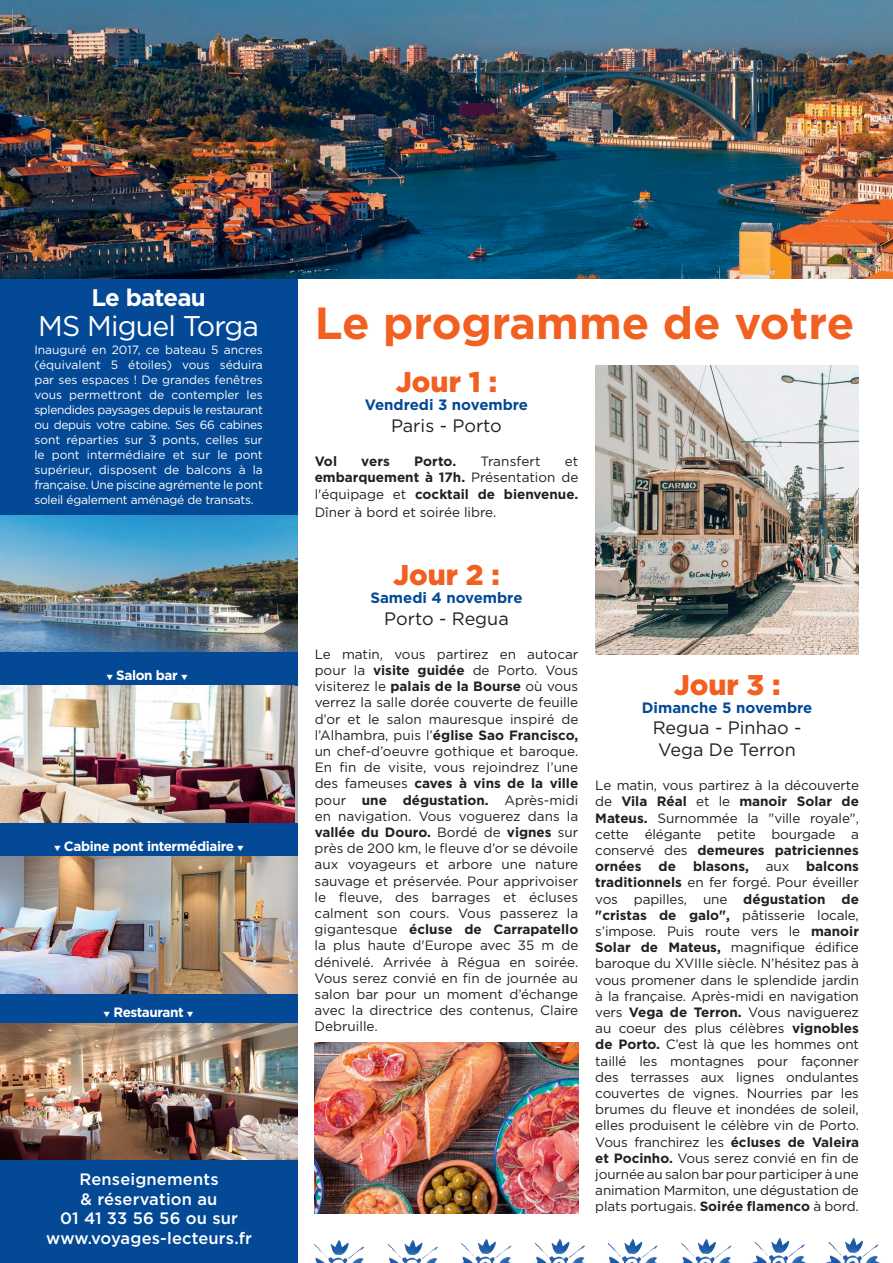
<style>
.page{position:relative;width:893px;height:1263px;background:#fff}
.page>*{position:absolute;margin:0;border:0;box-sizing:border-box;transform-origin:0 0}
.t1{font:700 45px "Gotham";color:#f26021}
.t2{font:900 28.5px "Gotham";color:#f26021}
.t3{font:700 24px "Gotham";letter-spacing:-.035em;color:#fff}
.t4{font:18px/21.6px "Gotham";color:#231f20;text-align:center}
.t5{font:500 16.5px/19.5px "Gotham";letter-spacing:.01em;color:#fff;text-align:center}
.t6{font:700 15px "Gotham";color:#044996}
.t7{font:13.5px/16.2px "Gotham";letter-spacing:-.01em;color:#231f20;text-align:justify}
.t8{font:700 13.5px/16.2px "Gotham";color:#231f20;text-align:justify}
.t9{font:700 13.5px "Gotham";letter-spacing:-.03em;color:#fff}
.t10{font:13.5px "Gotham";letter-spacing:.01em;color:#231f20}
.t11{font:12px/15px "Gotham";letter-spacing:-.02em;color:#fff;text-align:justify}
.s1{font-weight:400;font-size:28.5px;color:#fff}
.s2{font-weight:400}
.s3{font-weight:700}
</style>
<div class="page">
<div style="left:0;top:279px;width:297px;height:984px;background:#044996"></div>
<img style="left:0;top:515px;width:298px;height:136px">
<img style="left:0;top:686px;width:295px;height:136px">
<img style="left:0;top:857px;width:297px;height:136px">
<img style="left:0;top:1024px;width:297px;height:136px">
<img style="left:595px;top:365px;width:264px;height:290px">
<img style="left:314px;top:1240px;width:50px;height:23px">
<img style="left:388px;top:1239px;width:50px;height:24px">
<img style="left:461px;top:1238px;width:51px;height:25px">
<img style="left:535px;top:1238px;width:50px;height:25px">
<img style="left:607px;top:1238px;width:51px;height:25px">
<img style="left:681px;top:1238px;width:51px;height:25px">
<img style="left:752px;top:1237px;width:54px;height:26px">
<img style="left:825px;top:1237px;width:55px;height:26px">
<img style="left:314px;top:1043px;width:264px;height:170px">
<img style="left:0;top:0;width:893px;height:279px">
<h3 class="t3" style="left:91px;top:281px;width:116px">Le bateau</h3>
<h1 class="t1" style="left:38px;top:293px;width:817px"><span class="s1">MS Miguel Torga</span> Le programme de votre</h1>
<p class="t11" style="left:34px;top:342px;width:230px">Inauguré en 2017, ce bateau 5 ancres (équivalent 5 étoiles) vous séduira par ses espaces ! De grandes fenêtres vous permettront de contempler les splendides paysages depuis le restaurant ou depuis votre cabine. Ses 66 cabines sont réparties sur 3 ponts, celles sur le pont intermédiaire et sur le pont supérieur, disposent de balcons à la française. Une piscine agrémente le pont soleil également aménagé de transats.</p>
<h2 class="t2" style="left:396px;top:363px;width:103px">Jour 1 :</h2>
<p class="t6" style="left:365px;top:395px;width:165px">Vendredi 3 novembre</p>
<h3 class="t4" style="left:391px;top:414px;width:112px">Paris - Porto</h3>
<p class="t8" style="left:315px;top:453px;width:24px">Vol</p>
<p class="t8" style="left:361px;top:453px;width:30px">vers</p>
<p class="t8" style="left:414px;top:453px;width:44px">Porto.</p>
<p class="t10" style="left:480px;top:453px;width:62px">Transfert</p>
<p class="t8" style="left:315px;top:453px;width:265px;text-indent:250px"><span class="s2">et </span>embarquement à 17h. <span class="s2">Présentation de l'équipage et</span> cocktail de bienvenue.</p>
<p class="t7" style="left:315px;top:503px;width:183px">Dîner à bord et soirée libre.</p>
<p class="t9" style="left:106px;top:666px;width:83px">▼ Salon bar ▼</p>
<p class="t9" style="left:54px;top:838px;width:191px">▼ Cabine pont intermédiaire ▼</p>
<p class="t9" style="left:104px;top:1003px;width:91px">▼ Restaurant ▼</p>
<p class="t5" style="left:46px;top:1169px;width:207px">Renseignements<br>&amp; réservation au<br>01 41 33 56 56 ou sur www.voyages-lecteurs.fr</p>
<h2 class="t2" style="left:393px;top:555px;width:108px">Jour 2 :</h2>
<p class="t6" style="left:370px;top:588px;width:154px">Samedi 4 novembre</p>
<h3 class="t4" style="left:384px;top:607px;width:126px">Porto - Regua</h3>
<p class="t7" style="left:315px;top:646px;width:265px">Le matin, vous partirez en autocar pour la <span class="s3">visite guidée</span> de Porto. Vous visiterez le <span class="s3">palais de la Bourse</span> où vous verrez la salle dorée couverte de feuille d’or et le salon mauresque inspiré de l’Alhambra, puis l’<span class="s3">église Sao Francisco, </span>un chef-d’oeuvre gothique et baroque.<br>En fin de visite, vous rejoindrez l’une des fameuses <span class="s3">caves à vins de la ville </span>pour <span class="s3">une dégustation.</span> Après-midi en navigation. Vous voguerez dans la <span class="s3">vallée du Douro.</span> Bordé de <span class="s3">vignes</span> sur près de 200 km, le fleuve d’or se dévoile aux voyageurs et arbore une nature sauvage et préservée. Pour apprivoiser le fleuve, des barrages et écluses calment son cours. Vous passerez la gigantesque <span class="s3">écluse de Carrapatello </span>la plus haute d'Europe avec 35 m de dénivelé. Arrivée à Régua en soirée.<br>Vous serez convié en fin de journée au salon bar pour un moment d’échange avec la directrice des contenus, Claire Debruille.</p>
<h2 class="t2" style="left:674px;top:665px;width:108px">Jour 3 :</h2>
<p class="t6" style="left:642px;top:697px;width:172px">Dimanche 5 novembre</p>
<h3 class="t4" style="left:653px;top:717px;width:150px">Regua - Pinhao -<br>Vega De Terron</h3>
<p class="t7" style="left:595px;top:777px;width:265px">Le matin, vous partirez à la découverte de <span class="s3">Vila Réal</span> et le <span class="s3">manoir Solar de Mateus.</span> Surnommée la "ville royale", cette élégante petite bourgade a conservé des <span class="s3">demeures patriciennes ornées</span></p>
<p class="t7" style="left:595px;top:858px;width:265px;text-indent:98px"><span class="s3">blasons,</span> aux <span class="s3">balcons traditionnels</span> en fer forgé. Pour éveiller vos papilles, une <span class="s3">dégustation de "cristas de galo",</span> pâtisserie locale, s’impose. Puis route vers le <span class="s3">manoir Solar de Mateus,</span> magnifique édifice baroque du XVIIIe siècle. N’hésitez pas à vous promener dans le splendide jardin à la française. Après-midi en navigation vers <span class="s3">Vega de Terron.</span> Vous naviguerez au coeur des plus célèbres <span class="s3">vignobles de Porto.</span> C’est là que les hommes ont taillé les montagnes pour façonner des terrasses aux lignes ondulantes couvertes de vignes. Nourries par les brumes du fleuve et inondées de soleil, elles produisent le célèbre vin de Porto.<br>Vous franchirez les <span class="s3">écluses de Valeira et Pocinho.</span> Vous serez convié en fin de journée au salon bar pour participer à une animation Marmiton, une dégustation de plats portugais. <span class="s3">Soirée flamenco</span> à bord.</p>
<p class="t8" style="left:659px;top:858px;width:19px">de</p>
</div>
